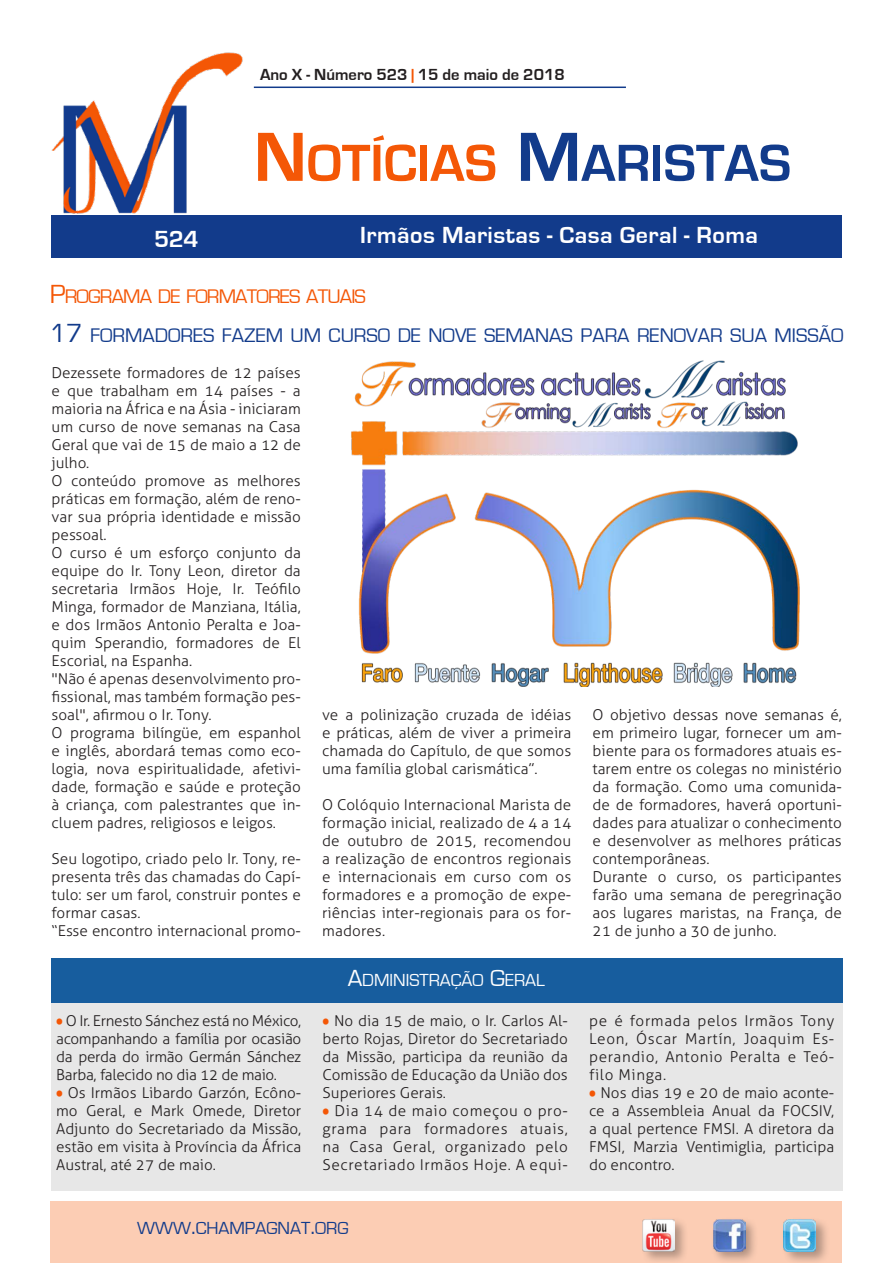
<style>
.page{position:relative;width:893px;height:1263px;background:#fff}
.page>*{position:absolute;margin:0;border:0;box-sizing:border-box;transform-origin:0 0}
.t1{font:700 54px "Eurostile";color:#f45706}
.t2{font:700 24px "Eurostile";letter-spacing:.02em;color:#fff}
.Titolo{font:20.25px "Eurostile";color:#123b8b}
.Titolo-2{font:20.25px "Eurostile";letter-spacing:-.04em;color:#f45706}
.t3{font:18px "Eurostile";color:#123b8b}
.TitoloBox{font:18px "Eurostile";color:#fff}
.t4{font:700 16.5px "Eurostile";color:#231f20}
.Testo_sinEspacio{font:300 15px/18px "Aller";color:#231f20;text-align:justify}
.s1{color:#f45706}
.s2{font-size:72px}
.s3{font-size:72px;color:#123b8b}
.s4{color:#123b8b}
.s5{font-size:27px}
.s6{font-family:"Berlin Sans FB";font-weight:400;color:#f45706}
.s7{font-size:24px}
</style>
<div class="page">
<div style="left:51px;top:215px;width:791px;height:43px;background:#123b8b"></div>
<div style="left:50px;top:1201px;width:792px;height:62px;background:#fccdb4"></div>
<div style="left:711px;top:1217px;width:48px;height:46px;background:#231f20;opacity:.35"></div>
<img style="left:713px;top:1219px;width:32px;height:32px">
<div style="left:781px;top:1217px;width:49px;height:46px;background:#231f20;opacity:.35"></div>
<img style="left:784px;top:1219px;width:32px;height:32px">
<hr style="left:254px;top:87px;width:372px;height:1px;background:#123b8b">
<div style="left:641px;top:1217px;width:47px;height:46px;background:#231f20;opacity:.35"></div>
<img style="left:642px;top:1219px;width:33px;height:32px">
<img style="left:51px;top:52px;width:192px;height:162px">
<div style="left:51px;top:1001px;width:792px;height:190px;background:#e7e7e7"></div>
<div style="left:51px;top:958px;width:792px;height:44px;background:#175d9e"></div>
<img style="left:351px;top:360px;width:449px;height:327px">
<p class="t4" style="left:260px;top:66px;width:306px">Ano X - Número 523 <span class="s1">|</span> 15 de maio de 2018</p>
<h1 class="t1" style="left:254px;top:134px;width:539px"><span class="s2">N</span>OTÍCIAS <span class="s3">M</span><span class="s4">ARISTAS</span></h1>
<h2 class="t2" style="left:154px;top:226px;width:46px">524</h2>
<h2 class="t2" style="left:360px;top:222px;width:399px">Irmãos Maristas - Casa Geral - Roma</h2>
<p class="Titolo-2" style="left:50px;top:285px;width:318px"><span class="s5">P</span>ROGRAMA DE FORMATORES ATUAIS</p>
<p class="Titolo" style="left:50px;top:325px;width:795px"><span class="s5">17</span> FORMADORES FAZEM UM CURSO DE NOVE SEMANAS PARA RENOVAR SUA MISSÃO</p>
<p class="Testo_sinEspacio" style="left:52px;top:364px;width:251px">Dezessete formadores de 12 países e que trabalham em 14 países - a maioria na África e na Ásia - iniciaram um curso de nove semanas na Casa Geral que vai de 15 de maio a 12 de julho.</p>
<p class="Testo_sinEspacio" style="left:52px;top:472px;width:251px">O conteúdo promove as melhores práticas em formação, além de reno&shy;var sua própria identidade e missão pessoal.</p>
<p class="Testo_sinEspacio" style="left:52px;top:544px;width:251px">O curso é um esforço conjunto da equipe do Ir. Tony Leon, diretor da secretaria Irmãos Hoje, Ir. Teófilo Minga, formador de Manziana, Itália, e dos Irmãos Antonio Peralta e Joa&shy;quim Sperandio, formadores de El Escorial, na Espanha.</p>
<p class="Testo_sinEspacio" style="left:52px;top:670px;width:251px">"Não é apenas desenvolvimento pro&shy;fissional, mas também formação pes&shy;soal", afirmou o Ir. Tony.</p>
<p class="Testo_sinEspacio" style="left:52px;top:724px;width:251px">O programa bilíngüe, em espanhol e inglês, abordará temas como eco&shy;logia, nova espiritualidade, afetivi&shy;dade, formação e saúde e proteção à criança, com palestrantes que in&shy;cluem padres, religiosos e leigos.</p>
<p class="Testo_sinEspacio" style="left:52px;top:850px;width:251px">Seu logotipo, criado pelo Ir. Tony, re&shy;presenta três das chamadas do Capí&shy;tulo: ser um farol, construir pontes e formar casas.</p>
<p class="Testo_sinEspacio" style="left:52px;top:922px;width:251px">“Esse encontro internacional promo-</p>
<p class="Testo_sinEspacio" style="left:322px;top:706px;width:251px">ve a polinização cruzada de idéias e práticas, além de viver a primeira chamada do Capítulo, de que somos uma família global carismática”.</p>
<p class="Testo_sinEspacio" style="left:322px;top:796px;width:251px">O Colóquio Internacional Marista de formação inicial, realizado de 4 a 14 de outubro de 2015, recomendou a realização de encontros regionais e internacionais em curso com os formadores e a promoção de expe&shy;riências inter-regionais para os for&shy;madores.</p>
<p class="Testo_sinEspacio" style="left:593px;top:706px;width:251px">O objetivo dessas nove semanas é, em primeiro lugar, fornecer um am&shy;biente para os formadores atuais es&shy;tarem entre os colegas no ministério da formação. Como uma comunida&shy;de de formadores, haverá oportuni&shy;dades para atualizar o conhecimento e desenvolver as melhores práticas contemporâneas.</p>
<p class="Testo_sinEspacio" style="left:593px;top:868px;width:251px">Durante o curso, os participantes farão uma semana de peregrinação aos lugares maristas, na França, de 21 de junho a 30 de junho.</p>
<p class="Testo_sinEspacio" style="left:56px;top:1012px;width:247px"><span class="s6">•</span> O Ir. Ernesto Sánchez está no México, acompanhando a família por ocasião da perda do irmão Germán Sánchez Barba, falecido no dia 12 de maio.</p>
<p class="Testo_sinEspacio" style="left:56px;top:1084px;width:247px"><span class="s6">•</span> Os Irmãos Libardo Garzón, Ecôno&shy;mo Geral, e Mark Omede, Diretor Adjunto do Secretariado da Missão, estão em visita à Província da África Austral, até 27 de maio.</p>
<p class="TitoloBox" style="left:348px;top:970px;width:199px"><span class="s7">A</span>DMINISTRAÇÃO <span class="s7">G</span>ERAL</p>
<p class="Testo_sinEspacio" style="left:323px;top:1012px;width:247px"><span class="s6">•</span> No dia 15 de maio, o Ir. Carlos Al&shy;berto Rojas, Diretor do Secretariado da Missão, participa da reunião da Comissão de Educação da União dos Superiores Gerais.</p>
<p class="Testo_sinEspacio" style="left:323px;top:1102px;width:247px"><span class="s6">•</span> Dia 14 de maio começou o pro&shy;grama para formadores atuais, na Casa Geral, organizado pelo Secretariado Irmãos Hoje. A equi-</p>
<p class="t3" style="left:137px;top:1219px;width:213px">WWW<span class="s7">.</span>CHAMPAGNAT<span class="s7">.</span>ORG</p>
<p class="Testo_sinEspacio" style="left:589px;top:1012px;width:247px">pe é formada pelos Irmãos Tony Leon, Óscar Martín, Joaquim Es&shy;perandio, Antonio Peralta e Teó&shy;filo Minga.</p>
<p class="Testo_sinEspacio" style="left:589px;top:1084px;width:247px"><span class="s6">•</span> Nos dias 19 e 20 de maio aconte&shy;ce a Assembleia Anual da FOCSIV, a qual pertence FMSI. A diretora da FMSI, Marzia Ventimiglia, participa do encontro.</p>
</div>
